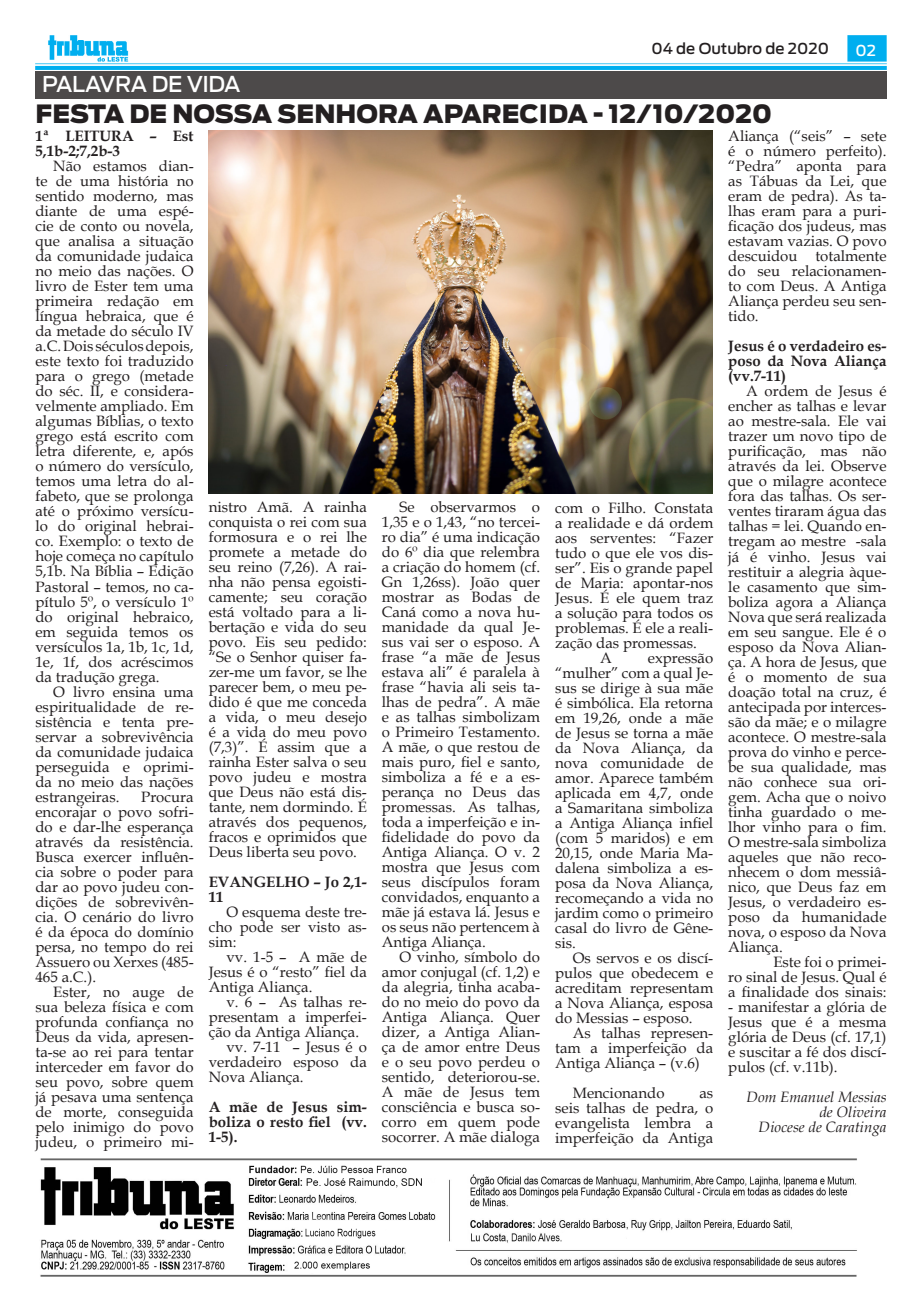
<style>
.page{position:relative;width:922px;height:1312px;background:#fff}
.page>*{position:absolute;margin:0;border:0;box-sizing:border-box;transform-origin:0 0}
.t1{font:900 25px "Antenna";color:#231f20}
.t2{font:500 21.62px "Antenna";letter-spacing:-.025em;color:#fff}
.Tribuna_Texto_-_Book{font:15px/15px "Book Antiqua";color:#231f20;text-align:justify}
.Tribuna_Texto_-_Book-2{font:700 15px/15px "Book Antiqua";color:#231f20}
.Tribuna_Texto_-_Book-3{font:italic 15px/15px "Book Antiqua";color:#231f20;text-align:right}
.t3{font:500 15px "Antenna";color:#231f20}
.t4{font:500 15px "Antenna";color:#fff}
</style>
<div class="page">
<img style="left:35px;top:35px;width:851px;height:34px">
<img style="left:40px;top:1158px;width:817px;height:118px">
<div style="left:35px;top:72px;width:851px;height:27px;background:#4d4a4a"></div>
<img style="left:209px;top:130px;width:503px;height:363px">
<p class="t3" style="left:651px;top:40px;width:179px">04 de Outubro de 2020</p>
<p class="t4" style="left:855px;top:41px;width:22px">02</p>
<p class="t2" style="left:42px;top:72px;width:200px">PALAVRA DE VIDA</p>
<p class="Tribuna_Texto_-_Book-2" style="left:35px;top:128px;width:160px">1ª LEITURA – Est<br>5,1b-2;7,2b-3</p>
<p class="Tribuna_Texto_-_Book" style="left:35px;top:158px;width:160px;text-indent:18px">Não estamos dian&shy;te de uma história no sentido moderno, mas diante de uma espé&shy;cie de conto ou novela, que analisa a situação da comunidade judaica no meio das nações. O livro de Ester tem uma primeira redação em língua hebraica, que é da metade do século IV a.C. Dois séculos depois, este texto foi traduzido para o grego (metade do séc. II, e considera&shy;velmente ampliado. Em algumas Bíblias, o texto grego está escrito com letra diferente, e, após o número do versículo, temos uma letra do al&shy;fabeto, que se prolonga até o próximo versícu&shy;lo do original hebrai&shy;co. Exemplo: o texto de hoje começa no capítulo 5,1b. Na Bíblia – Edição Pastoral – temos, no ca&shy;pítulo 5º, o versículo 1º do original hebraico, em seguida temos os versículos 1a, 1b, 1c, 1d, 1e, 1f, dos acréscimos da tradução grega.</p>
<p class="Tribuna_Texto_-_Book" style="left:35px;top:683px;width:160px;text-indent:18px">O livro ensina uma espiritualidade de re&shy;sistência e tenta pre&shy;servar a sobrevivência da comunidade judaica perseguida e oprimi&shy;da no meio das nações estrangeiras.</p>
<p class="t1" style="left:35px;top:99px;width:737px">FESTA DE NOSSA SENHORA APARECIDA - 12/10/2020</p>
<p class="Tribuna_Texto_-_Book" style="left:728px;top:128px;width:160px">Aliança (“seis” – sete é o número perfeito). “Pedra” aponta para as Tábuas da Lei, que eram de pedra). As ta&shy;lhas eram para a puri&shy;ficação dos judeus, mas estavam vazias. O povo descuidou totalmente do seu relacionamen&shy;to com Deus. A Antiga Aliança perdeu seu sen&shy;tido.</p>
<p class="Tribuna_Texto_-_Book-2" style="left:728px;top:338px;width:160px;text-align:justify">Jesus é o verdadeiro es&shy;poso da Nova Aliança (vv.7-11)</p>
<p class="Tribuna_Texto_-_Book" style="left:728px;top:383px;width:160px;text-indent:18px">A ordem de Jesus é encher as talhas e levar ao mestre-sala. Ele vai trazer um novo tipo de purificação, mas não através da lei. Observe que o milagre acontece fora das talhas. Os ser&shy;ventes tiraram água das talhas = lei. Quando en&shy;tregam ao mestre -sala já é vinho. Jesus vai restituir a alegria àque&shy;le casamento que sim&shy;boliza agora a Aliança Nova que será realizada em seu sangue. Ele é o esposo da Nova Alian&shy;ça. A hora de Jesus, que é o momento de sua doação total na cruz, é antecipada por interces&shy;são da mãe; e o milagre acontece. O mestre-sala prova do vinho e perce&shy;be sua qualidade, mas não conhece sua ori&shy;gem. Acha que o noivo tinha guardado o me&shy;lhor vinho para o fim.<br>O mestre-sala simboliza aqueles que não reco&shy;nhecem o dom messiâ&shy;nico, que Deus faz em Jesus, o verdadeiro es&shy;poso da humanidade nova, o esposo da Nova Aliança.</p>
<p class="Tribuna_Texto_-_Book" style="left:728px;top:953px;width:160px;text-indent:45px">Este foi o primei&shy;ro sinal de Jesus. Qual é a finalidade dos sinais:</p>
<p class="Tribuna_Texto_-_Book" style="left:728px;top:998px;width:160px">- manifestar a glória de Jesus que é a mesma glória de Deus (cf. 17,1) e suscitar a fé dos discí&shy;pulos (cf. v.11b).</p>
<p class="Tribuna_Texto_-_Book-3" style="left:746px;top:1088px;width:142px">Dom Emanuel Messias de Oliveira</p>
<p class="Tribuna_Texto_-_Book-3" style="left:758px;top:1118px;width:129px">Diocese de Caratinga</p>
<p class="Tribuna_Texto_-_Book" style="left:209px;top:498px;width:160px">nistro Amã. A rainha conquista o rei com sua formosura e o rei lhe promete a metade do seu reino (7,26). A rai&shy;nha não pensa egoisti&shy;camente; seu coração está voltado para a li&shy;bertação e vida do seu povo. Eis seu pedido: “Se o Senhor quiser fa&shy;zer-me um favor, se lhe parecer bem, o meu pe&shy;dido é que me conceda a vida, o meu desejo é a vida do meu povo (7,3)”. É assim que a rainha Ester salva o seu povo judeu e mostra que Deus não está dis&shy;tante, nem dormindo. É através dos pequenos, fracos e oprimidos que Deus liberta seu povo.</p>
<p class="Tribuna_Texto_-_Book-2" style="left:209px;top:874px;width:160px">EVANGELHO – Jo 2,1-<br>11</p>
<p class="Tribuna_Texto_-_Book" style="left:209px;top:903px;width:160px;text-indent:18px">O esquema deste tre&shy;cho pode ser visto as&shy;sim:</p>
<p class="Tribuna_Texto_-_Book" style="left:209px;top:948px;width:160px;text-indent:18px">vv. 1-5 – A mãe de Jesus é o “resto” fiel da Antiga Aliança.</p>
<p class="Tribuna_Texto_-_Book" style="left:209px;top:993px;width:160px;text-indent:18px">v. 6 – As talhas re&shy;presentam a imperfei&shy;ção da Antiga Aliança.</p>
<p class="Tribuna_Texto_-_Book" style="left:209px;top:1038px;width:160px;text-indent:18px">vv. 7-11 – Jesus é o verdadeiro esposo da Nova Aliança.</p>
<p class="Tribuna_Texto_-_Book-2" style="left:209px;top:1099px;width:160px;text-align:justify">A mãe de Jesus sim&shy;boliza o resto fiel (vv.<br>1-5).</p>
<p class="Tribuna_Texto_-_Book" style="left:382px;top:498px;width:160px;text-indent:18px">Se observarmos o 1,35 e o 1,43, “no tercei&shy;ro dia” é uma indicação do 6º dia que relembra a criação do homem (cf.<br>Gn 1,26ss). João quer mostrar as Bodas de Caná como a nova hu&shy;manidade da qual Je&shy;sus vai ser o esposo. A frase “a mãe de Jesus estava ali” é paralela à frase “havia ali seis ta&shy;lhas de pedra”. A mãe e as talhas simbolizam o Primeiro Testamento.<br>A mãe, o que restou de mais puro, fiel e santo, simboliza a fé e a es&shy;perança no Deus das promessas. As talhas, toda a imperfeição e in&shy;fidelidade do povo da Antiga Aliança. O v. 2 mostra que Jesus com seus discípulos foram convidados, enquanto a mãe já estava lá. Jesus e os seus não pertencem à Antiga Aliança.</p>
<p class="Tribuna_Texto_-_Book" style="left:382px;top:948px;width:160px;text-indent:18px">O vinho, símbolo do amor conjugal (cf. 1,2) e da alegria, tinha acaba&shy;do no meio do povo da Antiga Aliança. Quer dizer, a Antiga Alian&shy;ça de amor entre Deus e o seu povo perdeu o sentido, deteriorou-se.<br>A mãe de Jesus tem consciência e busca so&shy;corro em quem pode socorrer. A mãe dialoga</p>
<p class="Tribuna_Texto_-_Book" style="left:555px;top:499px;width:160px">com o Filho. Constata a realidade e dá ordem aos serventes: “Fazer tudo o que ele vos dis&shy;ser”. Eis o grande papel de Maria: apontar-nos Jesus. É ele quem traz a solução para todos os problemas. É ele a reali&shy;zação das promessas.</p>
<p class="Tribuna_Texto_-_Book" style="left:600px;top:649px;width:13px">A</p>
<p class="Tribuna_Texto_-_Book" style="left:555px;top:649px;width:160px;text-indent:93px">expressão “mulher” com a qual Je&shy;sus se dirige à sua mãe é simbólica. Ela retorna em 19,26, onde a mãe de Jesus se torna a mãe da Nova Aliança, da nova comunidade de amor. Aparece também aplicada em 4,7, onde a Samaritana simboliza a Antiga Aliança infiel (com 5 maridos) e em 20,15, onde Maria Ma&shy;dalena simboliza a es&shy;posa da Nova Aliança, recomeçando a vida no jardim como o primeiro casal do livro de Gêne&shy;sis.</p>
<p class="Tribuna_Texto_-_Book" style="left:555px;top:949px;width:160px;text-indent:18px">Os servos e os discí&shy;pulos que obedecem e acreditam representam a Nova Aliança, esposa do Messias – esposo.</p>
<p class="Tribuna_Texto_-_Book" style="left:555px;top:1024px;width:160px;text-indent:18px">As talhas represen&shy;tam a imperfeição da Antiga Aliança – (v.6)</p>
<p class="Tribuna_Texto_-_Book" style="left:572px;top:1084px;width:93px">Mencionando</p>
<p class="Tribuna_Texto_-_Book" style="left:35px;top:788px;width:160px;text-indent:106px">Procura encorajar o povo sofri&shy;do e dar-lhe esperança através da resistência.<br>Busca exercer influên&shy;cia sobre o poder para dar ao povo judeu con&shy;dições de sobrevivên&shy;cia. O cenário do livro é da época do domínio persa, no tempo do rei Assuero ou Xerxes (485- 465 a.C.).</p>
<p class="Tribuna_Texto_-_Book" style="left:35px;top:983px;width:160px;text-indent:18px">Ester, no auge de sua beleza física e com profunda confiança no Deus da vida, apresen&shy;ta-se ao rei para tentar interceder em favor do seu povo, sobre quem já pesava uma sentença de morte, conseguida pelo inimigo do povo judeu, o primeiro mi-</p>
<p class="Tribuna_Texto_-_Book" style="left:555px;top:1084px;width:160px;text-indent:144px">as seis talhas de pedra, o evangelista lembra a imperfeição da Antiga</p>
</div>
